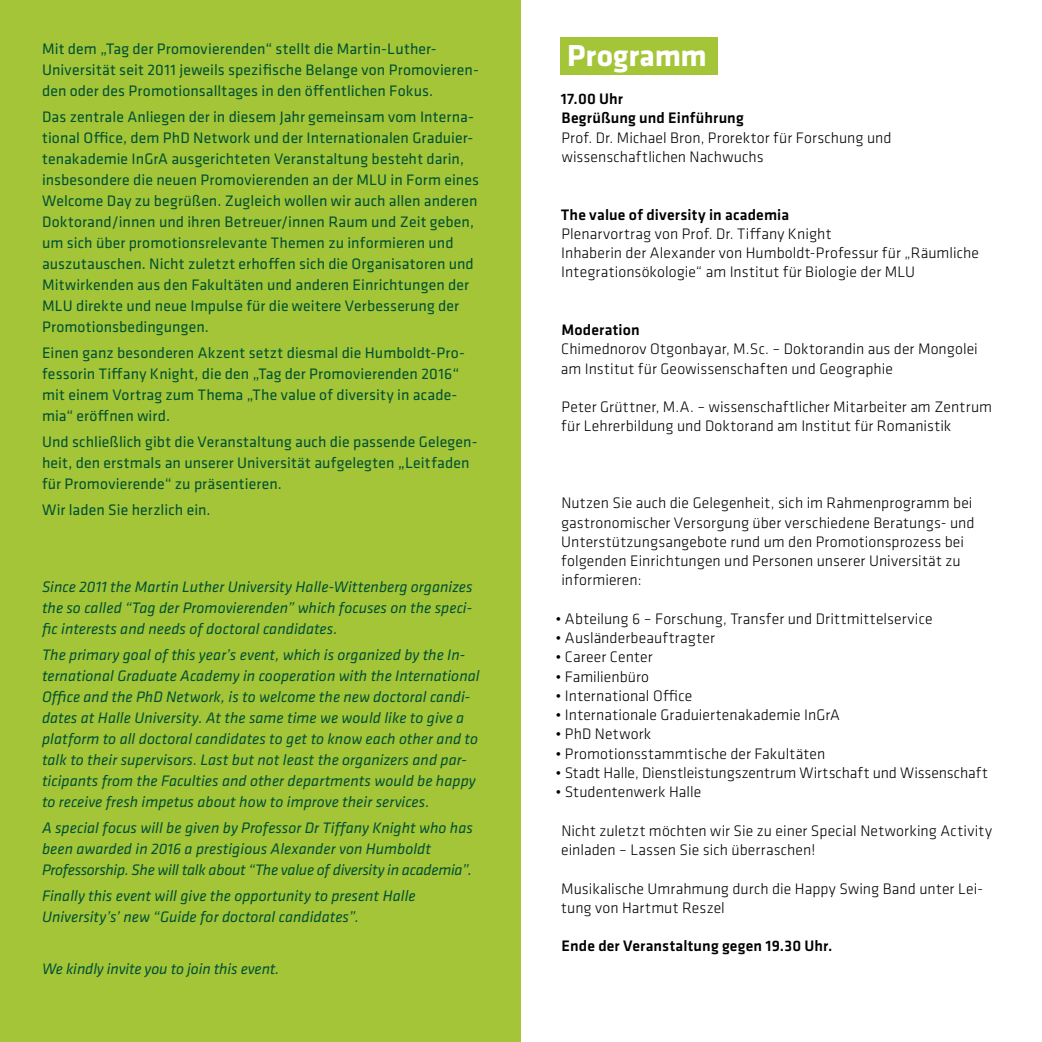
<style>
.page{position:relative;width:1042px;height:1042px;background:#fff}
.page>*{position:absolute;margin:0;border:0;box-sizing:border-box;transform-origin:0 0}
.t1{font:700 31.5px "Klavika";color:#fff}
.t2{font:300 15.75px/19.2px "Klavika";letter-spacing:.005em;color:#000}
.t3{font:15.75px/21px "Klavika";letter-spacing:.005em;color:#005133}
.t4{font:italic 15.75px/21px "Klavika";color:#005133}
.t5{font:500 15.75px/19.2px "Klavika";letter-spacing:.01em;color:#000}
</style>
<div class="page">
<div style="left:561px;top:38px;width:157px;height:37px;background:#a4c537"></div>
<div style="left:0;top:0;width:521px;height:1042px;background:#a4c537"></div>
<p class="t3" style="left:42px;top:37px;width:438px">Mit dem „Tag der Promovierenden“ stellt die Martin-Luther-<br>Universität seit 2011 jeweils spezifische Belange von Promovieren&shy;den oder des Promotionsalltages in den öffentlichen Fokus.</p>
<p class="t3" style="left:42px;top:105px;width:438px">Das zentrale Anliegen der in diesem Jahr gemeinsam vom Interna&shy;tional Office, dem PhD Network und der Internationalen Graduier&shy;tenakademie InGrA ausgerichteten Veranstaltung besteht darin, insbesondere die neuen Promovierenden an der MLU in Form eines Welcome Day zu begrüßen. Zugleich wollen wir auch allen anderen Doktorand/innen und ihren Betreuer/innen Raum und Zeit geben, um sich über promotionsrelevante Themen zu informieren und auszutauschen. Nicht zuletzt erhoffen sich die Organisatoren und Mitwirkenden aus den Fakultäten und anderen Einrichtungen der MLU direkte und neue Impulse für die weitere Verbesserung der Promotionsbedingungen.</p>
<p class="t3" style="left:42px;top:341px;width:424px">Einen ganz besonderen Akzent setzt diesmal die Humboldt-Pro&shy;fessorin Tiffany Knight, die den „Tag der Promovierenden 2016“ mit einem Vortrag zum Thema „The value of diversity in acade&shy;mia“ eröffnen wird.</p>
<p class="t3" style="left:42px;top:430px;width:437px">Und schließlich gibt die Veranstaltung auch die passende Gelegen&shy;heit, den erstmals an unserer Universität aufgelegten „Leitfaden für Promovierende“ zu präsentieren.</p>
<p class="t3" style="left:42px;top:498px;width:170px">Wir laden Sie herzlich ein.</p>
<p class="t4" style="left:42px;top:576px;width:432px;text-align:justify">Since 2011 the Martin Luther University Halle-Wittenberg organizes the so called “Tag der Promovierenden” which focuses on the speci&shy;fic interests and needs of doctoral candidates.</p>
<p class="t4" style="left:42px;top:644px;width:439px">The primary goal of this year’s event, which is organized by the In&shy;ternational Graduate Academy in cooperation with the International Office and the PhD Network, is to welcome the new doctoral candi&shy;dates at Halle University. At the same time we would like to give a platform to all doctoral candidates to get to know each other and to talk to their supervisors. Last but not least the organizers and par&shy;ticipants from the Faculties and other departments would be happy to receive fresh impetus about how to improve their services.</p>
<p class="t4" style="left:42px;top:817px;width:432px">A special focus will be given by Professor Dr Tiffany Knight who has been awarded in 2016 a prestigious Alexander von Humboldt<br>Professorship. She will talk about “The value of diversity in academia”.</p>
<p class="t4" style="left:42px;top:885px;width:375px">Finally this event will give the opportunity to present Halle<br>University’s’ new “Guide for doctoral candidates”.</p>
<p class="t4" style="left:42px;top:958px;width:239px">We kindly invite you to join this event.</p>
<h1 class="t1" style="left:567px;top:32px;width:141px">Programm</h1>
<p class="t5" style="left:561px;top:89px;width:184px">17.00 Uhr<br>Begrüßung und Einführung</p>
<p class="t2" style="left:561px;top:128px;width:332px">Prof. Dr. Michael Bron, Prorektor für Forschung und wissenschaftlichen Nachwuchs</p>
<p class="t5" style="left:561px;top:204px;width:230px">The value of diversity in academia</p>
<p class="t2" style="left:561px;top:224px;width:419px">Plenarvortrag von Prof. Dr. Tiffany Knight<br>Inhaberin der Alexander von Humboldt-Professur für „Räumliche<br>Integrationsökologie“ am Institut für Biologie der MLU</p>
<p class="t5" style="left:561px;top:320px;width:80px">Moderation</p>
<p class="t2" style="left:561px;top:339px;width:418px">Chimednorov Otgonbayar, M.Sc. – Doktorandin aus der Mongolei am Institut für Geowissenschaften und Geographie</p>
<p class="t2" style="left:561px;top:397px;width:432px">Peter Grüttner, M.A. – wissenschaftlicher Mitarbeiter am Zentrum für Lehrerbildung und Doktorand am Institut für Romanistik</p>
<p class="t2" style="left:561px;top:493px;width:415px">Nutzen Sie auch die Gelegenheit, sich im Rahmenprogramm bei gastronomischer Versorgung über verschiedene Beratungs- und Unterstützungsangebote rund um den Promotionsprozess bei folgenden Einrichtungen und Personen unserer Universität zu informieren:</p>
<p class="t2" style="left:555px;top:609px;width:379px">• Abteilung 6 – Forschung, Transfer und Drittmittelservice</p>
<p class="t2" style="left:555px;top:628px;width:161px">• Ausländerbeauftragter</p>
<p class="t2" style="left:555px;top:647px;width:99px">• Career Center</p>
<p class="t2" style="left:555px;top:667px;width:95px">• Familienbüro</p>
<p class="t2" style="left:555px;top:686px;width:138px">• International Office</p>
<p class="t2" style="left:555px;top:705px;width:286px">• Internationale Graduiertenakademie InGrA</p>
<p class="t2" style="left:555px;top:724px;width:97px">• PhD Network</p>
<p class="t2" style="left:555px;top:744px;width:271px">• Promotionsstammtische der Fakultäten</p>
<p class="t2" style="left:555px;top:763px;width:434px">• Stadt Halle, Dienstleistungszentrum Wirtschaft und Wissenschaft</p>
<p class="t2" style="left:555px;top:782px;width:147px">• Studentenwerk Halle</p>
<p class="t2" style="left:561px;top:821px;width:432px">Nicht zuletzt möchten wir Sie zu einer Special Networking Activity einladen – Lassen Sie sich überraschen!</p>
<p class="t2" style="left:561px;top:878px;width:423px">Musikalische Umrahmung durch die Happy Swing Band unter Lei&shy;tung von Hartmut Reszel</p>
<p class="t5" style="left:561px;top:936px;width:272px">Ende der Veranstaltung gegen 19.30 Uhr.</p>
</div>
